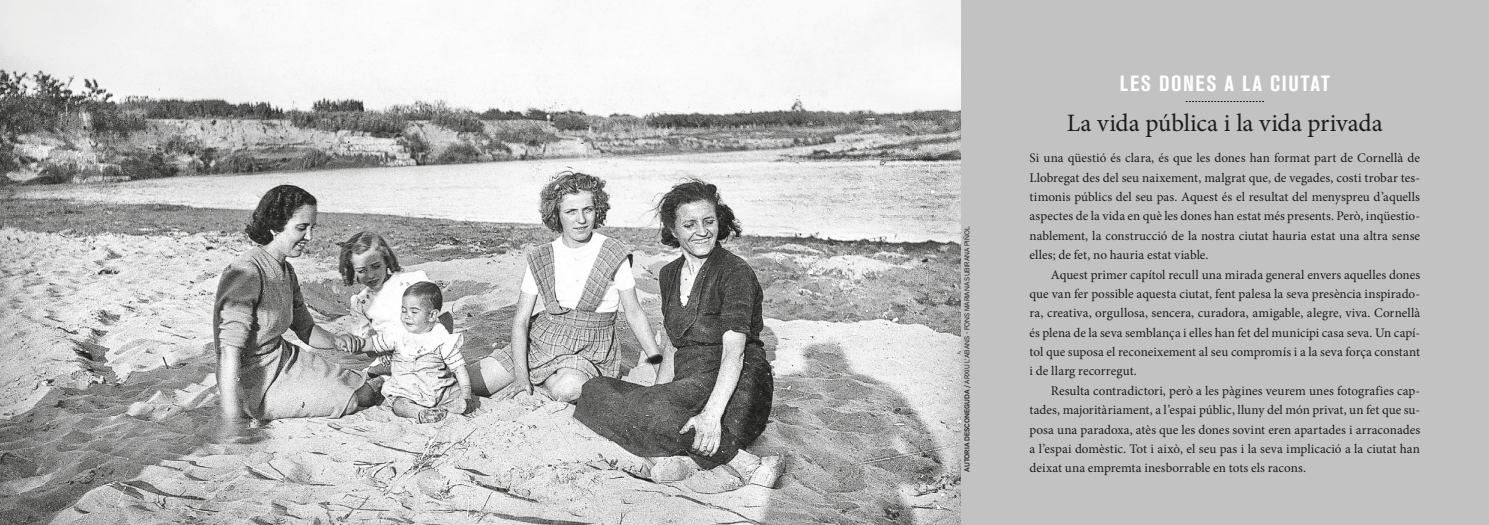
<style>
.page{position:relative;width:1489px;height:525px;background:#fff}
.page>*{position:absolute;margin:0;border:0;box-sizing:border-box;transform-origin:0 0}
.t1{font:25px "Minion Pro";letter-spacing:-.005em;color:#1d1d1b}
.t2{font:700 condensed 21.88px "Akzidenz Grotesk BQ";letter-spacing:.07em;color:#fff}
.t3{font:13.12px/19.4px "Minion Pro";letter-spacing:.005em;color:#1d1d1b;text-align:justify}
.t4{font:6.88px "Akzid Grtsk Next";color:#1d1d1b}
.s1{font-weight:500}
</style>
<div class="page">
<div style="left:960px;top:0;width:528px;height:524px;background:#c2c2c2"></div>
<img style="left:0;top:0;width:960px;height:524px">
<svg style="left:1185px;top:101px;width:78px;height:1px"></svg>
<p class="t4" style="left:962px;top:471px;width:246px;rotate:-90deg"><span class="s1">AUTORIA DESCONEGUDA /</span> ARXIU L’ABANS - FONS MARIANA SUBIRANA PIÑOL</p>
<h2 class="t2" style="left:1119px;top:70px;width:211px">LES DONES A LA CIUTAT</h2>
<h1 class="t1" style="left:1066px;top:106px;width:317px">La vida pública i la vida privada</h1>
<p class="t3" style="left:1029px;top:148px;width:392px">Si una qüestió és clara, és que les dones han format part de Cornellà de Llobregat des del seu naixement, malgrat que, de vegades, costi trobar tes&shy;timonis públics del seu pas. Aquest és el resultat del menyspreu d’aquells aspectes de la vida en què les dones han estat més presents. Però, inqüestio&shy;nablement, la construcció de la nostra ciutat hauria estat una altra sense elles; de fet, no hauria estat viable.</p>
<p class="t3" style="left:1029px;top:264px;width:392px;text-indent:21px">Aquest primer capítol recull una mirada general envers aquelles dones que van fer possible aquesta ciutat, fent palesa la seva presència inspirado&shy;ra, creativa, orgullosa, sencera, curadora, amigable, alegre, viva. Cornellà és plena de la seva semblança i elles han fet del municipi casa seva. Un capí&shy;tol que suposa el reconeixement al seu compromís i a la seva força constant i de llarg recorregut.</p>
<p class="t3" style="left:1029px;top:381px;width:392px;text-indent:21px">Resulta contradictori, però a les pàgines veurem unes fotografies cap&shy;tades, majoritàriament, a l’espai públic, lluny del món privat, un fet que su&shy;posa una paradoxa, atès que les dones sovint eren apartades i arraconades a l’espai domèstic. Tot i això, el seu pas i la seva implicació a la ciutat han deixat una empremta inesborrable en tots els racons.</p>
</div>
